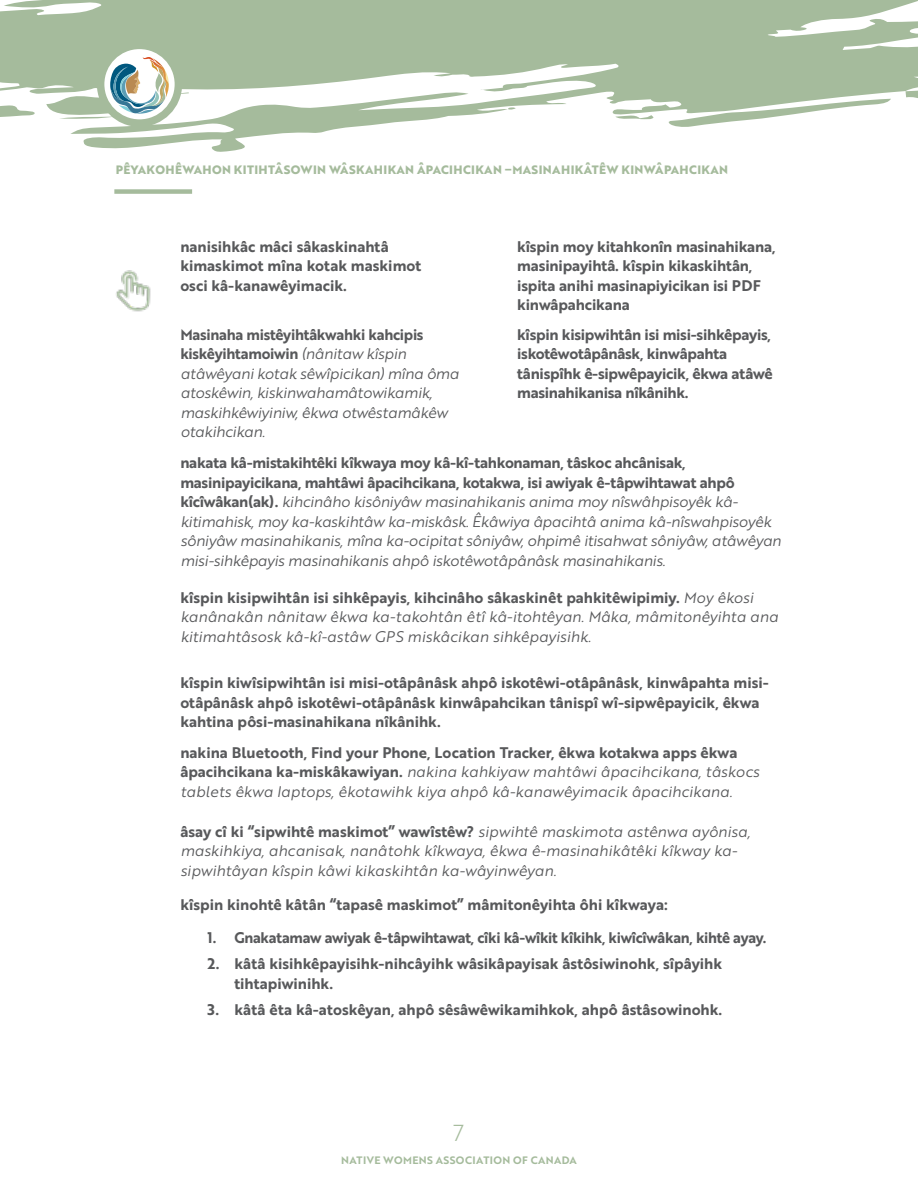
<style>
.page{position:relative;width:918px;height:1188px;background:#fff}
.page>*{position:absolute;margin:0;border:0;box-sizing:border-box;transform-origin:0 0}
.t1{font:22.5px "Brother 1816 Light";color:#a5bb9c}
.t2{font:15px/19.5px "Brother 1816 Bold";color:#58595b}
.t3{font:15px/19.5px "Brother 1816 Bold";letter-spacing:-.02em;color:#58595b}
.t4{font:15px/19.5px "Brother 1816 Book Italic";letter-spacing:-.02em;color:#58595b}
.t5{font:15px/19.5px "Brother 1816 Book Italic";color:#58595b}
.t6{font:700 11.85px "Brother 1816 Extra";letter-spacing:.035em;color:#a5bb9c}
.t7{font:10.5px "Brother 1816 Bold";letter-spacing:.04em;color:#a5bb9c}
.s1{font-family:"Brother 1816 Book Italic"}
.s2{font-family:"Brother 1816 Bold"}
</style>
<div class="page">
<svg style="left:0;top:0;width:918px;height:152px;fill:#a5bb9c"></svg>
<svg style="left:181px;top:92px;width:8px;height:2px"></svg>
<svg style="left:615px;top:113px;width:39px;height:8px"></svg>
<svg style="left:508px;top:107px;width:8px;height:3px"></svg>
<svg style="left:101px;top:45px;width:77px;height:78px"></svg>
<div style="left:97px;top:42px;width:85px;height:85px;border:8px solid #a5bb9c;border-radius:50%"></div>
<div style="left:106px;top:51px;width:67px;height:66px;background:#fff;border-radius:50%"></div>
<svg style="left:46px;top:57px;width:123px;height:62px"></svg>
<div style="left:114px;top:189px;width:78px;height:5px;background:#a5bb9c"></div>
<img style="left:116px;top:270px;width:35px;height:42px">
<p class="t6" style="left:116px;top:161px;width:614px">PÊYAKOHÊWAHON KITIHTÂSOWIN WÂSKAHIKAN ÂPACIHCIKAN –MASINAHIKÂTÊW KINWÂPAHCIKAN</p>
<p class="t2" style="left:180px;top:236px;width:242px">nanisihkâc mâci sâkaskinahtâ kimaskimot mîna kotak maskimot osci kâ-kanawêyimacik.</p>
<p class="t3" style="left:180px;top:324px;width:245px">Masinaha mistêyihtâkwahki kahcipis kiskêyihtamoiwin <span class="s1">(nânitaw kîspin</span></p>
<p class="t4" style="left:180px;top:363px;width:280px">atâwêyani kotak sêwîpicikan) mîna ôma atoskêwin, kiskinwahamâtowikamik, maskihkêwiyiniw, êkwa otwêstamâkêw otakihcikan.</p>
<p class="t2" style="left:517px;top:236px;width:260px">kîspin moy kitahkonîn masinahikana, masinipayihtâ. kîspin kikaskihtân, ispita anihi masinapiyicikan isi PDF kinwâpahcikana</p>
<p class="t3" style="left:517px;top:324px;width:257px">kîspin kisipwihtân isi misi-sihkêpayis, iskotêwotâpânâsk, kinwâpahta tânispîhk ê-sipwêpayicik, êkwa atâwê masinahikanisa nîkânihk.</p>
<p class="t3" style="left:180px;top:453px;width:556px">nakata kâ-mistakihtêki kîkwaya moy kâ-kî-tahkonaman, tâskoc ahcânisak, masinipayicikana, mahtâwi âpacihcikana, kotakwa, isi awiyak ê-tâpwihtawat ahpô</p>
<p class="t4" style="left:180px;top:492px;width:602px"><span class="s2">kîcîwâkan(ak).</span> kihcinâho kisôniyâw masinahikanis anima moy nîswâhpisoyêk kâ&shy;kitimahisk, moy ka-kaskihtâw ka-miskâsk. Êkâwiya âpacihtâ anima kâ-nîswahpisoyêk sôniyâw masinahikanis, mîna ka-ocipitat sôniyâw, ohpimê itisahwat sôniyâw, atâwêyan misi-sihkêpayis masinahikanis ahpô iskotêwotâpânâsk masinahikanis.</p>
<p class="t2" style="left:180px;top:587px;width:575px">kîspin kisipwihtân isi sihkêpayis, kihcinâho sâkaskinêt pahkitêwipimiy. <span class="s1">Moy êkosi</span></p>
<p class="t5" style="left:180px;top:606px;width:599px">kanânakân nânitaw êkwa ka-takohtân êtî kâ-itohtêyan. Mâka, mâmitonêyihta ana kitimahtâsosk kâ-kî-astâw GPS miskâcikan sihkêpayisihk.</p>
<p class="t2" style="left:180px;top:672px;width:590px">kîspin kiwîsipwihtân isi misi-otâpânâsk ahpô iskotêwi-otâpânâsk, kinwâpahta misi&shy;otâpânâsk ahpô iskotêwi-otâpânâsk kinwâpahcikan tânispî wî-sipwêpayicik, êkwa kahtina pôsi-masinahikana nîkânihk.</p>
<p class="t2" style="left:180px;top:742px;width:559px">nakina Bluetooth, Find your Phone, Location Tracker, êkwa kotakwa apps êkwa</p>
<p class="t5" style="left:180px;top:762px;width:581px"><span class="s2">âpacihcikana ka-miskâkawiyan.</span> nakina kahkiyaw mahtâwi âpacihcikana, tâskocs tablets êkwa laptops, êkotawihk kiya ahpô kâ-kanawêyimacik âpacihcikana.</p>
<p class="t2" style="left:180px;top:821px;width:571px">âsay cî ki “sipwihtê maskimot” wawîstêw? <span class="s1">sipwihtê maskimota astênwa ayônisa,</span></p>
<p class="t5" style="left:180px;top:840px;width:558px">maskihkiya, ahcanisak, nanâtohk kîkwaya, êkwa ê-masinahikâtêki kîkway ka&shy;sipwihtâyan kîspin kâwi kikaskihtân ka-wâyinwêyan.</p>
<p class="t2" style="left:180px;top:894px;width:489px">kîspin kinohtê kâtân “tapasê maskimot” mâmitonêyihta ôhi kîkwaya:</p>
<p class="t3" style="left:207px;top:927px;width:561px">1. Gnakatamaw awiyak ê-tâpwihtawat, cîki kâ-wîkit kîkihk, kiwîcîwâkan, kihtê ayay.</p>
<p class="t2" style="left:234px;top:954px;width:489px;text-indent:-27px">2. kâtâ kisihkêpayisihk-nihcâyihk wâsikâpayisak âstôsiwinohk, sîpâyihk tihtapiwinihk.</p>
<p class="t2" style="left:207px;top:999px;width:516px">3. kâtâ êta kâ-atoskêyan, ahpô sêsâwêwikamihkok, ahpô âstâsowinohk.</p>
<h1 class="t1" style="left:454px;top:1116px;width:12px">7</h1>
<p class="t7" style="left:341px;top:1152px;width:237px">NATIVE WOMENS ASSOCIATION OF CANADA</p>
</div>
